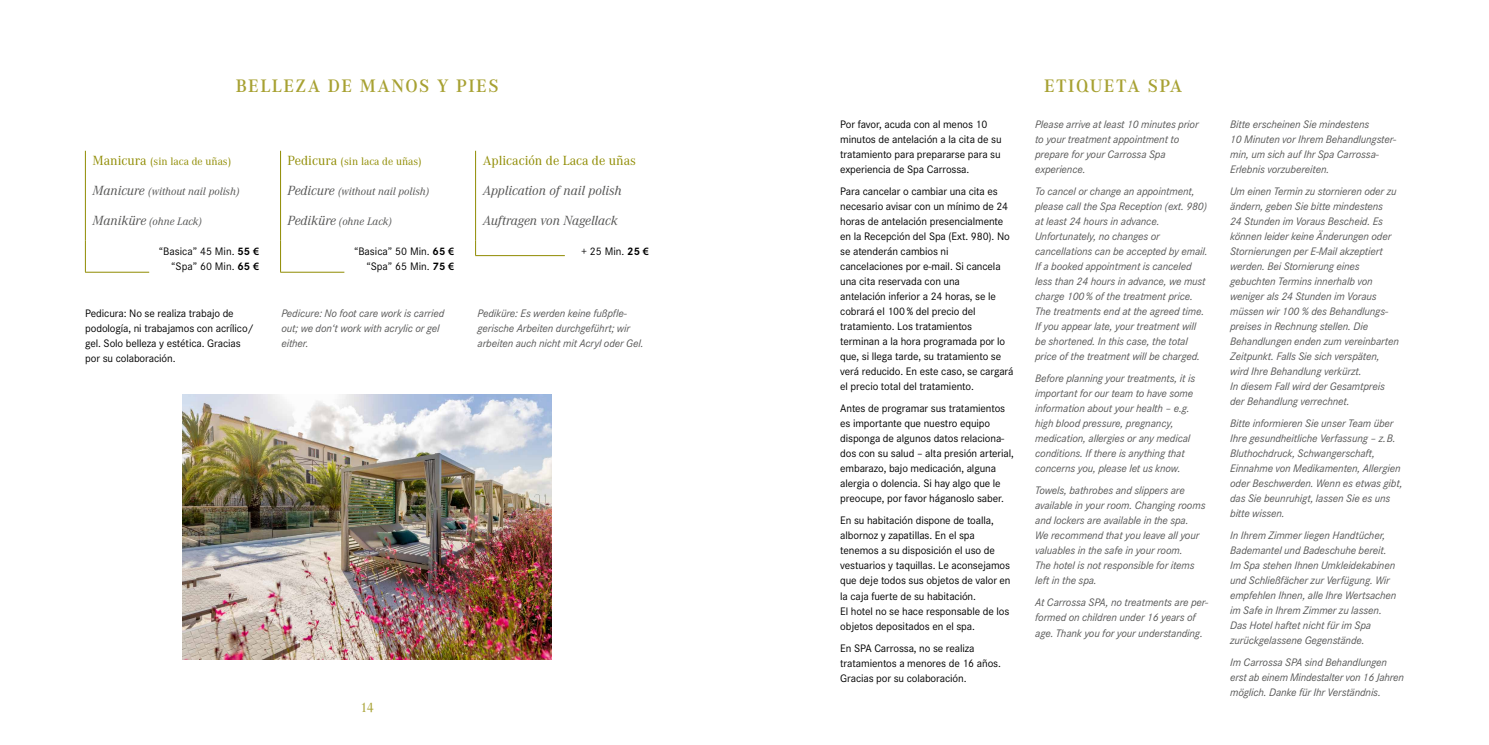
<style>
.page{position:relative;width:1489px;height:745px;background:#fff}
.page>*{position:absolute;margin:0;border:0;box-sizing:border-box;transform-origin:0 0}
.t1{font:600 18.75px "Corporate A";letter-spacing:.08em;color:#a7a132}
.t2{font:italic 13.75px/30px "Corporate A";color:#565655}
.t3{font:13.75px "Corporate A";color:#8f8b00}
.t4{font:13.75px "Corporate A";color:#a7a132}
.t5{font:italic 11.25px/15px "Corporate S Pro";letter-spacing:-.01em;color:#565655}
.t6{font:11.25px/15px "Corporate S Pro";letter-spacing:-.01em;color:#000}
.t7{font:italic 11.25px "Corporate A";color:#565655}
.t8{font:11.25px/15px "Corporate S";color:#000;text-align:right}
.t9{font:11.25px "Corporate A";color:#8f8b00}
.s1{font-size:13.75px}
.s2{font-weight:300}
.s3{font-weight:700}
.s4{font-family:"Myriad Pro";font-weight:600}
</style>
<div class="page">
<hr style="left:85px;top:151px;width:1px;height:89px;background:#8f8b00">
<hr style="left:85px;top:240px;width:1px;height:32px;background:#8f8b00">
<hr style="left:85px;top:272px;width:64px;height:1px;background:#8f8b00">
<hr style="left:280px;top:151px;width:1px;height:89px;background:#8f8b00">
<hr style="left:280px;top:240px;width:1px;height:32px;background:#8f8b00">
<hr style="left:280px;top:272px;width:64px;height:1px;background:#8f8b00">
<hr style="left:475px;top:151px;width:1px;height:89px;background:#8f8b00">
<svg style="left:475px;top:240px;width:1px;height:15px"></svg>
<hr style="left:475px;top:255px;width:90px;height:1px;background:#8f8b00">
<img style="left:183px;top:394px;width:368px;height:264px">
<h1 class="t1" style="left:236px;top:75px;width:264px">BELLEZA DE MANOS Y PIES</h1>
<h1 class="t1" style="left:1043px;top:75px;width:140px">ETIQUETA SPA</h1>
<p class="t9" style="left:92px;top:155px;width:140px"><span class="s1">Manicura</span> (sin laca de uñas)</p>
<p class="t7" style="left:92px;top:185px;width:148px"><span class="s1">Manicure</span> (without nail polish)</p>
<p class="t7" style="left:92px;top:215px;width:111px"><span class="s1">Maniküre</span> (ohne Lack)</p>
<p class="t8" style="left:159px;top:244px;width:102px"><span class="s2">“</span>Basica<span class="s2">”</span> 45 Min. <span class="s3">55</span> <span class="s4">€ </span><span class="s2">“</span>Spa<span class="s2">”</span> 60 Min. <span class="s3">65</span> <span class="s4">€</span></p>
<p class="t9" style="left:287px;top:155px;width:136px"><span class="s1">Pedicura</span> (sin laca de uñas)</p>
<p class="t7" style="left:287px;top:185px;width:143px"><span class="s1">Pedicure</span> (without nail polish)</p>
<p class="t7" style="left:287px;top:215px;width:106px"><span class="s1">Pediküre</span> (ohne Lack)</p>
<p class="t8" style="left:354px;top:244px;width:102px"><span class="s2">“</span>Basica<span class="s2">”</span> 50 Min. <span class="s3">65</span> <span class="s4">€ </span><span class="s2">“</span>Spa<span class="s2">”</span> 65 Min. <span class="s3">75</span> <span class="s4">€</span></p>
<p class="t3" style="left:482px;top:153px;width:155px">Aplicación de Laca de uñas</p>
<p class="t2" style="left:482px;top:176px;width:140px">Application of nail polish<br>Auftragen von Nagellack</p>
<p class="t8" style="left:581px;top:244px;width:69px">+ 25 Min. <span class="s3">25</span> <span class="s4">€</span></p>
<p class="t6" style="left:85px;top:305px;width:170px">Pedicura: No se realiza trabajo de podología, ni trabajamos con acrílico/ gel. Solo belleza y estética. Gracias por su colaboración.</p>
<p class="t5" style="left:281px;top:305px;width:164px">Pedicure: No foot care work is carried out; we don‘t work with acrylic or gel either.</p>
<p class="t5" style="left:477px;top:305px;width:167px">Pediküre: Es werden keine fußpfle&shy;gerische Arbeiten durchgeführt; wir arbeiten auch nicht mit Acryl oder Gel.</p>
<p class="t4" style="left:360px;top:699px;width:15px">14</p>
<p class="t6" style="left:840px;top:116px;width:163px">Por favor, acuda con al menos 10 minutos de antelación a la cita de su tratamiento para prepararse para su experiencia de Spa Carrossa.</p>
<p class="t6" style="left:840px;top:183px;width:175px">Para cancelar o cambiar una cita es necesario avisar con un mínimo de 24 horas de antelación presencialmente en la Recepción del Spa (Ext. 980). No se atenderán cambios ni cancelaciones por e-mail. Si cancela una cita reservada con una<br>antelación inferior a 24 horas, se le cobrará el 100 % del precio del tratamiento. Los tratamientos terminan a la hora programada por lo que, si llega tarde, su tratamiento se verá reducido. En este caso, se cargará el precio total del tratamiento.</p>
<p class="t6" style="left:840px;top:400px;width:175px">Antes de programar sus tratamientos es importante que nuestro equipo disponga de algunos datos relaciona&shy;dos con su salud – alta presión arterial, embarazo, bajo medicación, alguna alergia o dolencia. Si hay algo que le preocupe, por favor háganoslo saber.</p>
<p class="t6" style="left:840px;top:512px;width:172px">En su habitación dispone de toalla, albornoz y zapatillas. En el spa tenemos a su disposición el uso de vestuarios y taquillas. Le aconsejamos que deje todos sus objetos de valor en la caja fuerte de su habitación.<br>El hotel no se hace responsable de los objetos depositados en el spa.</p>
<p class="t6" style="left:840px;top:639px;width:162px">En SPA Carrossa, no se realiza tratamientos a menores de 16 años.<br>Gracias por su colaboración.</p>
<p class="t5" style="left:1035px;top:115px;width:165px">Please arrive at least 10 minutes prior to your treatment appointment to prepare for your Carrossa Spa experience.</p>
<p class="t5" style="left:1035px;top:183px;width:174px">To cancel or change an appointment, please call the Spa Reception (ext. 980) at least 24 hours in advance.<br>Unfortunately, no changes or cancellations can be accepted by email.<br>If a booked appointment is canceled less than 24 hours in advance, we must charge 100 % of the treatment price.<br>The treatments end at the agreed time.<br>If you appear late, your treatment will be shortened. In this case, the total price of the treatment will be charged.</p>
<p class="t5" style="left:1035px;top:370px;width:161px">Before planning your treatments, it is important for our team to have some information about your health – e.g. high blood pressure, pregnancy, medication, allergies or any medical conditions. If there is anything that concerns you, please let us know.</p>
<p class="t5" style="left:1035px;top:482px;width:172px">Towels, bathrobes and slippers are available in your room. Changing rooms and lockers are available in the spa.<br>We recommend that you leave all your valuables in the safe in your room.<br>The hotel is not responsible for items left in the spa.</p>
<p class="t5" style="left:1035px;top:594px;width:175px">At Carrossa SPA, no treatments are per&shy;formed on children under 16 years of age. Thank you for your understanding.</p>
<p class="t5" style="left:1230px;top:115px;width:167px">Bitte erscheinen Sie mindestens<br>10 Minuten vor Ihrem Behandlungster&shy;min, um sich auf Ihr Spa Carrossa-<br>Erlebnis vorzubereiten.</p>
<p class="t5" style="left:1230px;top:182px;width:170px">Um einen Termin zu stornieren oder zu ändern, geben Sie bitte mindestens<br>24 Stunden im Voraus Bescheid. Es können leider keine Änderungen oder Stornierungen per E-Mail akzeptiert werden. Bei Stornierung eines gebuchten Termins innerhalb von weniger als 24 Stunden im Voraus müssen wir 100 % des Behandlungs&shy;preises in Rechnung stellen. Die Behandlungen enden zum vereinbarten Zeitpunkt. Falls Sie sich verspäten, wird Ihre Behandlung verkürzt.<br>In diesem Fall wird der Gesamtpreis der Behandlung verrechnet.</p>
<p class="t5" style="left:1230px;top:414px;width:174px">Bitte informieren Sie unser Team über Ihre gesundheitliche Verfassung – z.B.<br>Bluthochdruck, Schwangerschaft, Einnahme von Medikamenten, Allergien oder Beschwerden. Wenn es etwas gibt, das Sie beunruhigt, lassen Sie es uns bitte wissen.</p>
<p class="t5" style="left:1230px;top:527px;width:168px">In Ihrem Zimmer liegen Handtücher, Bademantel und Badeschuhe bereit.<br>Im Spa stehen Ihnen Umkleidekabinen und Schließfächer zur Verfügung. Wir empfehlen Ihnen, alle Ihre Wertsachen im Safe in Ihrem Zimmer zu lassen.<br>Das Hotel haftet nicht für im Spa zurückgelassene Gegenstände.</p>
<p class="t5" style="left:1230px;top:654px;width:175px">Im Carrossa SPA sind Behandlungen erst ab einem Mindestalter von 16 Jahren möglich. Danke für Ihr Verständnis.</p>
</div>
